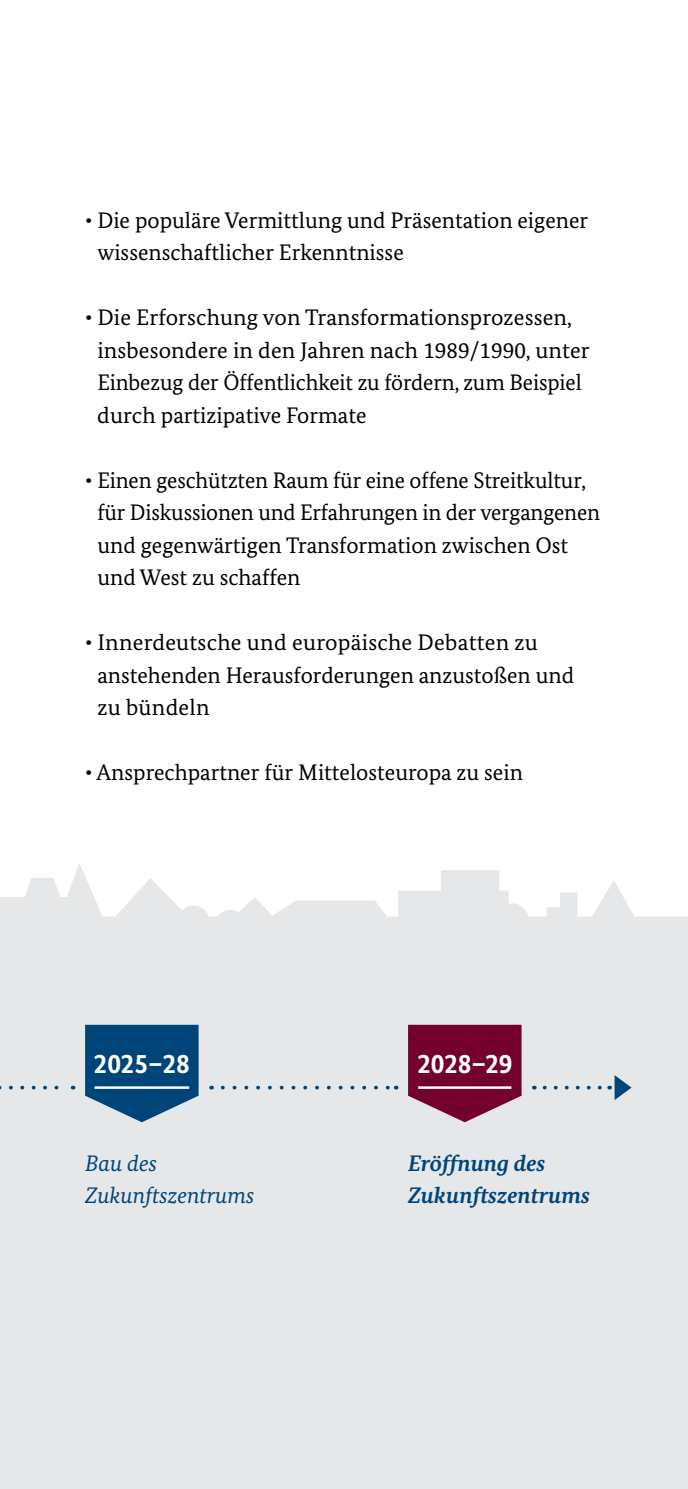
<style>
.page{position:relative;width:688px;height:1489px;background:#fff}
.page>*{position:absolute;margin:0;border:0;box-sizing:border-box;transform-origin:0 0}
.t1{font:700 27.5px "Bundes Sans";color:#fff}
.t2{font:22.5px/32.5px "Bundes Serif";color:#000}
.t3{font:italic 700 22.5px/32.5px "Bundes Serif";color:#004579}
.t4{font:italic 22.5px/32.5px "Bundes Serif";color:#004579}
</style>
<div class="page">
<svg style="left:0;top:863px;width:687px;height:499px;background:#e7e8e9"></svg>
<div style="left:0;top:1362px;width:687px;height:126px;background:#e6e7e8"></div>
<svg style="left:85px;top:1024px;width:113px;height:98px;background:#225d89"></svg>
<hr style="left:94px;top:1086px;width:95px;height:2px;background:#fff">
<svg style="left:408px;top:1024px;width:113px;height:98px;background:#842349"></svg>
<hr style="left:418px;top:1086px;width:93px;height:2px;background:#fff">
<svg style="left:0;top:1085px;width:67px;height:4px"></svg>
<svg style="left:222px;top:1085px;width:174px;height:4px"></svg>
<svg style="left:544px;top:1085px;width:59px;height:4px"></svg>
<svg style="left:609px;top:1075px;width:22px;height:25px"></svg>
<p class="t2" style="left:97px;top:203px;width:492px;text-indent:-12px">• Die populäre Vermittlung und Präsentation eigener wissenschaftlicher Erkenntnisse</p>
<p class="t2" style="left:97px;top:301px;width:494px;text-indent:-12px">• Die Erforschung von Transformationsprozessen, insbesondere in den Jahren nach 1989/1990, unter Einbezug der Öffentlichkeit zu fördern, zum Beispiel durch partizipative Formate</p>
<p class="t2" style="left:97px;top:463px;width:504px;text-indent:-12px">• Einen geschützten Raum für eine offene Streitkultur, für Diskussionen und Erfahrungen in der vergangenen und gegenwärtigen Transformation zwischen Ost und West zu schaffen</p>
<p class="t2" style="left:97px;top:626px;width:478px;text-indent:-12px">• Innerdeutsche und europäische Debatten zu anstehenden Herausforderungen anzustoßen und zu bündeln</p>
<p class="t2" style="left:85px;top:756px;width:439px">• Ansprechpartner für Mittelosteuropa zu sein</p>
<h3 class="t1" style="left:94px;top:1046px;width:98px">2025–28</h3>
<h3 class="t1" style="left:417px;top:1046px;width:97px">2028–29</h3>
<p class="t4" style="left:85px;top:1146px;width:171px">Bau des<br>Zukunftszentrums</p>
<p class="t3" style="left:408px;top:1146px;width:184px">Eröffnung des<br>Zukunftszentrums</p>
</div>
